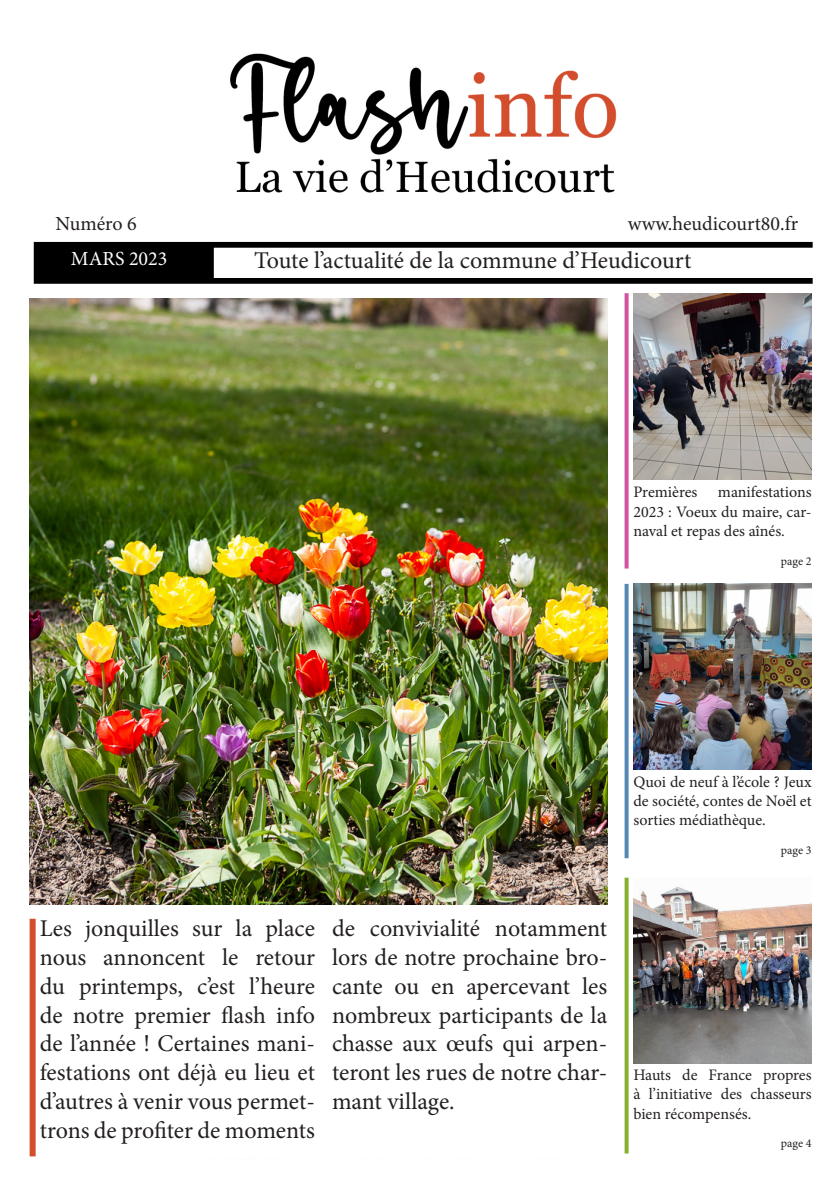
<style>
.page{position:relative;width:840px;height:1191px;background:#fff}
.page>*{position:absolute;margin:0;border:0;box-sizing:border-box;transform-origin:0 0}
.t1{font:24px/28.8px "Minion Pro";color:#231f20;text-align:justify}
.t2{font:20px "Minion Pro";color:#231f20}
.t3{font:20px "Minion Pro";color:#fff}
.t4{font:16px/19.2px "Minion Pro";color:#231f20;text-align:justify}
.t5{font:12px "Minion Pro";letter-spacing:-.005em;color:#231f20}
</style>
<div class="page">
<img style="left:29px;top:53px;width:784px;height:1104px">
<img style="left:633px;top:877px;width:178px;height:186px">
<img style="left:30px;top:298px;width:577px;height:606px">
<svg style="left:624px;top:584px;width:4px;height:274px"></svg>
<div style="left:30px;top:918px;width:6px;height:238px;background:#d34e2d"></div>
<svg style="left:624px;top:293px;width:4px;height:275px"></svg>
<svg style="left:624px;top:877px;width:4px;height:276px"></svg>
<img style="left:633px;top:584px;width:178px;height:186px">
<img style="left:633px;top:293px;width:178px;height:186px">
<p class="t2" style="left:56px;top:210px;width:83px">Numéro 6</p>
<p class="t3" style="left:71px;top:245px;width:98px">MARS 2023</p>
<p class="t2" style="left:627px;top:210px;width:172px">www.heudicourt80.fr</p>
<p class="t1" style="left:254px;top:246px;width:438px">Toute l’actualité de la commune d’Heudicourt</p>
<p class="t4" style="left:633px;top:483px;width:180px;text-indent:84px">manifestations 2023 : Voeux du maire, car&shy;naval et repas des aînés.</p>
<p class="t5" style="left:780px;top:553px;width:32px">page 2</p>
<p class="t4" style="left:633px;top:483px;width:65px">Premières</p>
<p class="t4" style="left:633px;top:772px;width:180px">Quoi de neuf à l’école ? Jeux de société, contes de Noël et sorties médiathèque.</p>
<p class="t5" style="left:780px;top:842px;width:32px">page 3</p>
<p class="t1" style="left:40px;top:914px;width:276px">Les jonquilles sur la place nous annoncent le retour du printemps, c’est l’heure de notre premier flash info de l’année ! Certaines mani&shy;festations ont déjà eu lieu et d’autres à venir vous permet&shy;trons de profiter de moments</p>
<p class="t1" style="left:332px;top:914px;width:276px">de convivialité notamment lors de notre prochaine bro&shy;cante ou en apercevant les nombreux participants de la chasse aux œufs qui arpen&shy;teront les rues de notre char&shy;mant village.</p>
<p class="t4" style="left:633px;top:1065px;width:180px">Hauts de France propres à l’initiative des chasseurs bien récompensés.</p>
<p class="t5" style="left:780px;top:1135px;width:32px">page 4</p>
</div>
